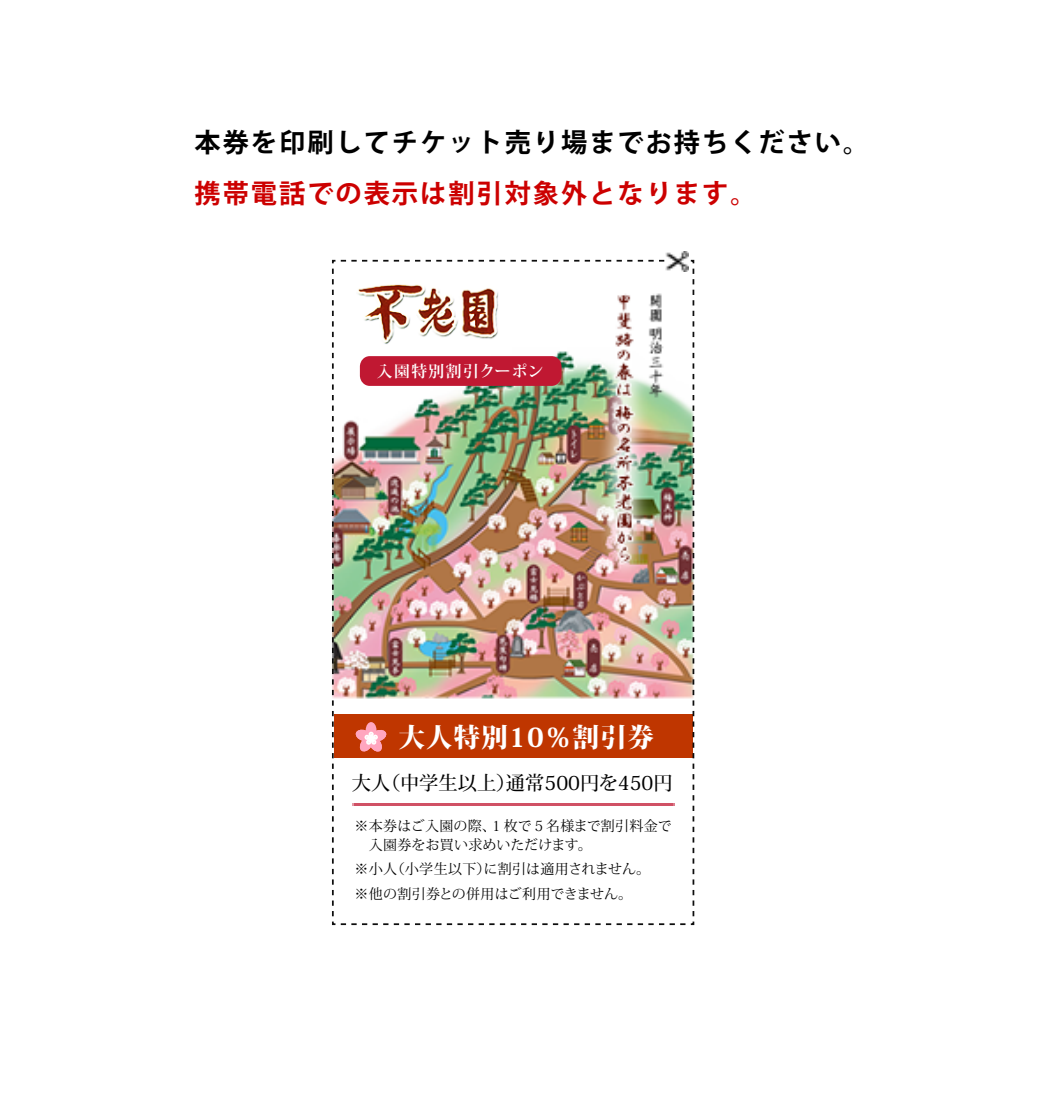
<style>
.page{position:relative;width:1042px;height:1108px;background:#fff}
.page>*{position:absolute;margin:0;border:0;box-sizing:border-box;transform-origin:0 0}
.t1{font:700 26.25px "Koz Go Pr 6 N";letter-spacing:.075em;color:#000}
.t2{font:700 26.25px "Koz Go Pr 6 N";letter-spacing:.075em;color:#c00}
.t3{font:800 26.25px "Koz Min Pr 6 N";letter-spacing:.05em;color:#fff}
.t4{font:500 19.25px "Koz Min Pr 6 N";color:#000}
.t5{font:700 15.75px "Koz Min Pr 6 N";letter-spacing:.1em;color:#fff}
.t6{font:14px/19.2px "Koz Min Pr 6 N";letter-spacing:.015em;color:#000}
</style>
<div class="page">
<img style="left:665px;top:252px;width:23px;height:7px">
<img style="left:332px;top:259px;width:363px;height:667px">
<div style="left:360px;top:356px;width:201px;height:30px;background:#c01832;border-radius:10px"></div>
<div style="left:341px;top:288px;width:170px;height:65px;background:#fff"></div>
<img style="left:357px;top:283px;width:141px;height:61px">
<h1 class="t1" style="left:194px;top:128px;width:676px">本券を印刷してチケット売り場までお持ちください。</h1>
<h1 class="t2" style="left:194px;top:178px;width:563px">携帯電話での表示は割引対象外となります。</h1>
<p class="t5" style="left:377px;top:362px;width:168px">入園特別割引クーポン</p>
<h1 class="t3" style="left:399px;top:722px;width:257px">大人特別10％割引券</h1>
<h2 class="t4" style="left:352px;top:772px;width:322px">大人（中学生以上）通常500円を450円</h2>
<p class="t6" style="left:354px;top:816px;width:319px">※本券はご入園の際、１枚で５名様まで割引料金で　入園券をお買い求めいただけます。</p>
<p class="t6" style="left:354px;top:857px;width:297px;line-height:24.5px">※小人（小学生以下）に割引は適用されません。※他の割引券との併用はご利用できません。</p>
</div>
